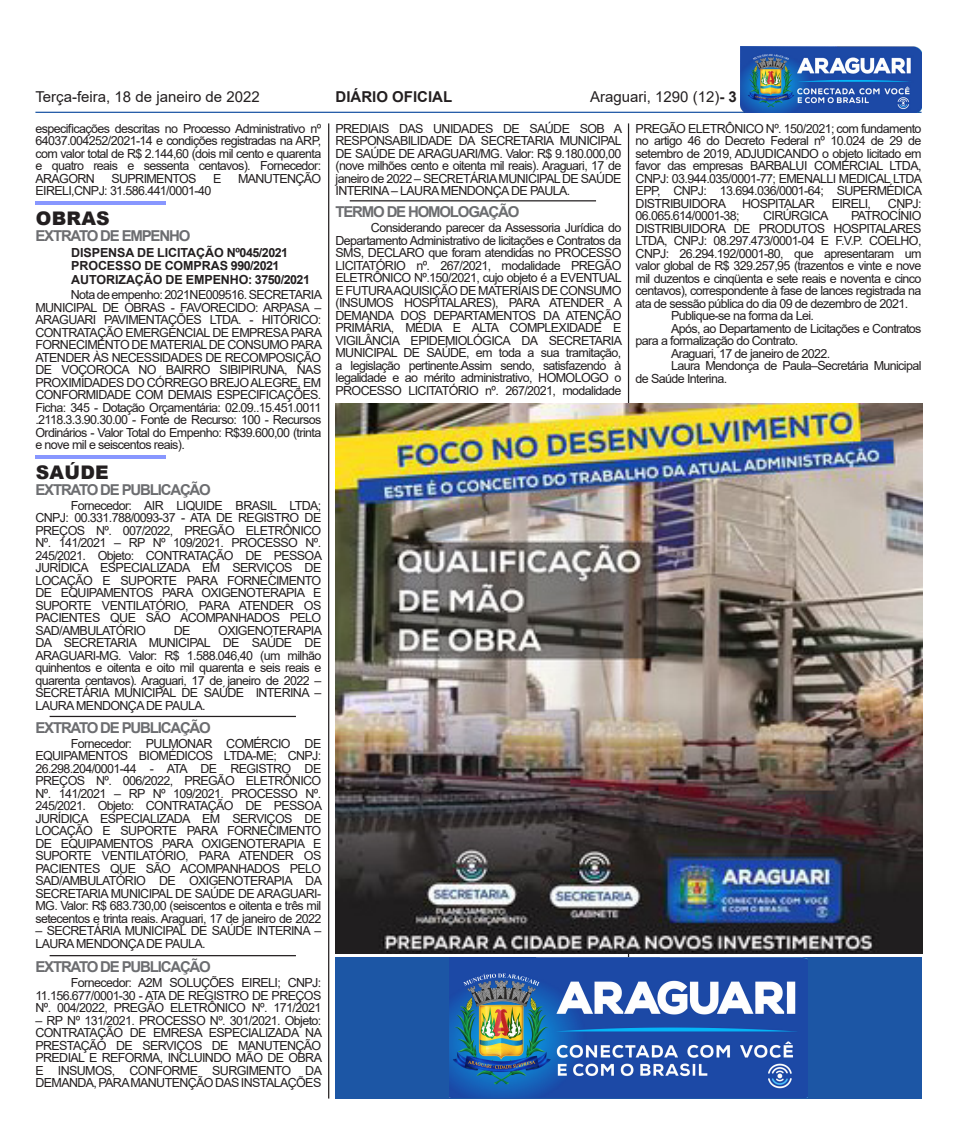
<style>
.page{position:relative;width:957px;height:1134px;background:#fff}
.page>*{position:absolute;margin:0;border:0;box-sizing:border-box;transform-origin:0 0}
.t1{font:900 18.75px "Arial";letter-spacing:.015em;color:#231f20}
.t2{font:700 15px "Arial";letter-spacing:-.08em;color:#6c6d70}
.t3{font:15px "Arial";color:#231f20}
.t4{font:700 15px "Arial";color:#231f20}
.t5{font:12.5px/12.5px "Arial";letter-spacing:-.05em;color:#231f20;text-align:justify}
.t6{font:700 12.5px "Arial";letter-spacing:-.005em;color:#231f20}
.s1{font-weight:700}
</style>
<div class="page">
<hr style="left:35px;top:112px;width:886px;height:1px;background:#1c56a5">
<img style="left:741px;top:46px;width:180px;height:66px">
<hr style="left:628px;top:123px;width:1px;height:975px;background:#231f20">
<hr style="left:328px;top:123px;width:1px;height:975px;background:#231f20">
<img style="left:335px;top:404px;width:587px;height:549px">
<hr style="left:50px;top:716px;width:246px;height:1px;background:#231f20">
<div style="left:335px;top:957px;width:586px;height:141px;background:#1c56a5"></div>
<img style="left:449px;top:958px;width:359px;height:140px">
<hr style="left:35px;top:201px;width:131px;height:4px;background:#8897ff">
<hr style="left:35px;top:455px;width:131px;height:4px;background:#8897ff">
<hr style="left:50px;top:955px;width:246px;height:1px;background:#231f20">
<hr style="left:350px;top:200px;width:246px;height:1px;background:#231f20">
<p class="t3" style="left:35px;top:87px;width:226px">Terça-feira, 18 de janeiro de 2022</p>
<p class="t4" style="left:335px;top:86px;width:118px">DIÁRIO OFICIAL</p>
<p class="t3" style="left:590px;top:87px;width:148px">Araguari, 1290 (12)<span class="s1">- 3</span></p>
<p class="t5" style="left:35px;top:122px;width:287px">especificações descritas no Processo Administrativo nº 64037.004252/2021-14 e condições registradas na ARP, com valor total de R$ 2.144,60 (dois mil cento e quarenta e quatro reais e sessenta centavos). Fornecedor:<br>ARAGORN</p>
<p class="t5" style="left:335px;top:122px;width:288px">PREDIAIS DAS UNIDADES DE SAÚDE SOB A RESPONSABILIDADE DA SECRETARIA MUNICIPAL DE SAÚDE DE ARAGUARI/MG. Valor: R$ 9.180.000,00 (nove milhões cento e oitenta mil reais). Araguari, 17 de janeiro de 2022 – SECRETÁRIA MUNICIPAL DE SAÚDE INTERINA – LAURA MENDONÇA DE PAULA.</p>
<p class="t2" style="left:335px;top:201px;width:185px">TERMO DE HOMOLOGAÇÃO</p>
<p class="t5" style="left:335px;top:222px;width:288px;text-indent:35px">Considerando parecer da Assessoria Jurídica do Departamento Administrativo de licitações e Contratos da SMS, DECLARO que foram atendidas no PROCESSO LICITATÓRIO nº. 267/2021, modalidade PREGÃO ELETRÔNICO Nº.150/2021, cujo objeto é a EVENTUAL E FUTURA AQUISIÇÃO DE MATERIAIS DE CONSUMO (INSUMOS HOSPITALARES), PARA ATENDER A DEMANDA DOS DEPARTAMENTOS DA ATENÇÃO PRIMÁRIA, MÉDIA E ALTA COMPLEXIDADE E VIGILÂNCIA EPIDEMIOLÓGICA DA SECRETARIA MUNICIPAL DE SAÚDE, em toda a sua tramitação, a legislação pertinente.Assim sendo, satisfazendo à legalidade e ao mérito administrativo, HOMOLOGO o PROCESSO LICITATÓRIO nº. 267/2021, modalidade</p>
<p class="t5" style="left:635px;top:122px;width:288px">PREGÃO ELETRÔNICO Nº. 150/2021; com fundamento no artigo 46 do Decreto Federal nº 10.024 de 29 de setembro de 2019, ADJUDICANDO o objeto licitado em favor das empresas BARBALUI COMERCIAL LTDA, CNPJ: 03.944.035/0001-77; EMENALLI MEDICAL LTDA EPP, CNPJ: 13.694.036/0001-64; SUPERMÉDICA DISTRIBUIDORA</p>
<p class="t5" style="left:111px;top:172px;width:87px">SUPRIMENTOS</p>
<p class="t5" style="left:213px;top:172px;width:10px">E</p>
<p class="t5" style="left:238px;top:172px;width:85px">MANUTENÇÃO</p>
<p class="t5" style="left:35px;top:184px;width:177px">EIRELI,CNPJ: 31.586.441/0001-40</p>
<p class="t1" style="left:36px;top:205px;width:76px">OBRAS</p>
<p class="t2" style="left:35px;top:225px;width:156px">EXTRATO DE EMPENHO</p>
<p class="t5" style="left:742px;top:197px;width:74px">HOSPITALAR</p>
<p class="t5" style="left:831px;top:197px;width:41px">EIRELI,</p>
<p class="t5" style="left:888px;top:197px;width:35px">CNPJ:</p>
<p class="t5" style="left:635px;top:209px;width:287px;text-indent:216px">PATROCÍNIO DISTRIBUIDORA DE PRODUTOS HOSPITALARES LTDA, CNPJ: 08.297.473/0001-04 E F.V.P. COELHO, CNPJ: 26.294.192/0001-80, que apresentaram um valor global de R$ 329.257,95 (trazentos e vinte e nove mil duzentos e cinqüenta e sete reais e noventa e cinco centavos), correspondente à fase de lances registrada na ata de sessão pública do dia 09 de dezembro de 2021.</p>
<p class="t5" style="left:671px;top:309px;width:144px">Publique-se na forma da Lei.</p>
<p class="t5" style="left:635px;top:322px;width:287px;text-indent:35px">Após, ao Departamento de Licitações e Contratos para a formalização do Contrato.</p>
<p class="t5" style="left:671px;top:347px;width:161px">Araguari, 17 de janeiro de 2022.</p>
<p class="t5" style="left:635px;top:359px;width:287px;text-indent:35px">Laura Mendonça de Paula–Secretária Municipal de Saúde Interina.</p>
<p class="t5" style="left:635px;top:209px;width:106px">06.065.614/0001-38;</p>
<p class="t5" style="left:763px;top:209px;width:67px">CIRÚRGICA</p>
<p class="t6" style="left:71px;top:243px;width:219px">DISPENSA DE LICITAÇÃO Nº045/2021</p>
<p class="t6" style="left:71px;top:257px;width:210px">PROCESSO DE COMPRAS 990/2021</p>
<p class="t6" style="left:71px;top:271px;width:240px">AUTORIZAÇÃO DE EMPENHO: 3750/2021</p>
<p class="t5" style="left:35px;top:288px;width:288px;text-indent:35px">Nota de empenho: 2021NE009516. SECRETARIA MUNICIPAL DE OBRAS - FAVORECIDO: ARPASA – ARAGUARI PAVIMENTAÇÕES LTDA. - HITÓRICO:<br>CONTRATAÇÃO EMERGENCIAL DE EMPRESA PARA FORNECIMENTO DE MATERIAL DE CONSUMO PARA ATENDER ÀS NECESSIDADES DE RECOMPOSIÇÃO DE VOÇOROCA NO BAIRRO SIBIPIRUNA, NAS PROXIMIDADES DO CÓRREGO BREJO ALEGRE, EM CONFORMIDADE COM DEMAIS ESPECIFICAÇÕES.<br>Ficha: 345 - Dotação Orçamentária: 02.09..15.451.0011 .2118.3.3.90.30.00 - Fonte de Recurso: 100 - Recursos Ordinários - Valor Total do Empenho: R$39.600,00 (trinta e nove mil e seiscentos reais).</p>
<p class="t1" style="left:36px;top:459px;width:74px">SAÚDE</p>
<p class="t2" style="left:35px;top:479px;width:177px">EXTRATO DE PUBLICAÇÃO</p>
<p class="t5" style="left:35px;top:499px;width:288px;text-indent:35px">Fornecedor: AIR LIQUIDE BRASIL LTDA; CNPJ: 00.331.788/0093-37 - ATA DE REGISTRO DE PREÇOS Nº. 007/2022, PREGÃO ELETRÔNICO Nº. 141/2021 – RP Nº 109/2021. PROCESSO Nº.<br>245/2021. Objeto: CONTRATAÇÃO DE PESSOA JURÍDICA ESPECIALIZADA EM SERVIÇOS DE LOCAÇÃO E SUPORTE PARA FORNECIMENTO DE EQUIPAMENTOS PARA OXIGENOTERAPIA E SUPORTE VENTILATÓRIO, PARA ATENDER OS PACIENTES QUE SÃO ACOMPANHADOS PELO SAD/AMBULATÓRIO</p>
<p class="t5" style="left:35px;top:624px;width:288px;text-indent:183px">OXIGENOTERAPIA DA SECRETARIA MUNICIPAL DE SAÚDE DE ARAGUARI-MG. Valor: R$ 1.588.046,40 (um milhão quinhentos e oitenta e oito mil quarenta e seis reais e quarenta centavos). Araguari, 17 de janeiro de 2022 – SECRETÁRIA MUNICIPAL DE SAÚDE INTERINA – LAURA MENDONÇA DE PAULA.</p>
<p class="t2" style="left:35px;top:717px;width:177px">EXTRATO DE PUBLICAÇÃO</p>
<p class="t5" style="left:35px;top:737px;width:288px;text-indent:35px">Fornecedor: PULMONAR COMÉRCIO DE EQUIPAMENTOS BIOMÉDICOS LTDA-ME; CNPJ:<br>26.298.204/0001-44 - ATA DE REGISTRO DE PREÇOS Nº. 006/2022, PREGÃO ELETRÔNICO Nº. 141/2021 – RP Nº 109/2021. PROCESSO Nº.<br>245/2021. Objeto: CONTRATAÇÃO DE PESSOA JURÍDICA ESPECIALIZADA EM SERVIÇOS DE LOCAÇÃO E SUPORTE PARA FORNECIMENTO DE EQUIPAMENTOS PARA OXIGENOTERAPIA E SUPORTE VENTILATÓRIO, PARA ATENDER OS PACIENTES QUE SÃO ACOMPANHADOS PELO SAD/AMBULATÓRIO DE OXIGENOTERAPIA DA SECRETARIA MUNICIPAL DE SAÚDE DE ARAGUARI-MG. Valor: R$ 683.730,00 (seiscentos e oitenta e três mil setecentos e trinta reais. Araguari, 17 de janeiro de 2022</p>
<p class="t5" style="left:35px;top:925px;width:287px">– SECRETÁRIA MUNICIPAL DE SAÚDE INTERINA –<br>LAURA MENDONÇA DE PAULA.</p>
<p class="t2" style="left:35px;top:956px;width:177px">EXTRATO DE PUBLICAÇÃO</p>
<p class="t5" style="left:35px;top:976px;width:287px;text-indent:35px">Fornecedor: A2M SOLUÇÕES EIRELI; CNPJ:<br>11.156.677/0001-30 - ATA DE REGISTRO DE PREÇOS Nº. 004/2022, PREGÃO ELETRÔNICO Nº. 171/2021</p>
<p class="t5" style="left:35px;top:1014px;width:288px">– RP Nº 131/2021. PROCESSO Nº. 301/2021. Objeto:<br>CONTRATAÇÃO DE EMRESA ESPECIALIZADA NA PRESTAÇÃO DE SERVIÇOS DE MANUTENÇÃO PREDIAL E REFORMA, INCLUINDO MÃO DE OBRA E INSUMOS, CONFORME SURGIMENTO DA DEMANDA, PARA MANUTENÇÃO DAS INSTALAÇÕES</p>
<p class="t5" style="left:174px;top:624px;width:18px">DE</p>
</div>
